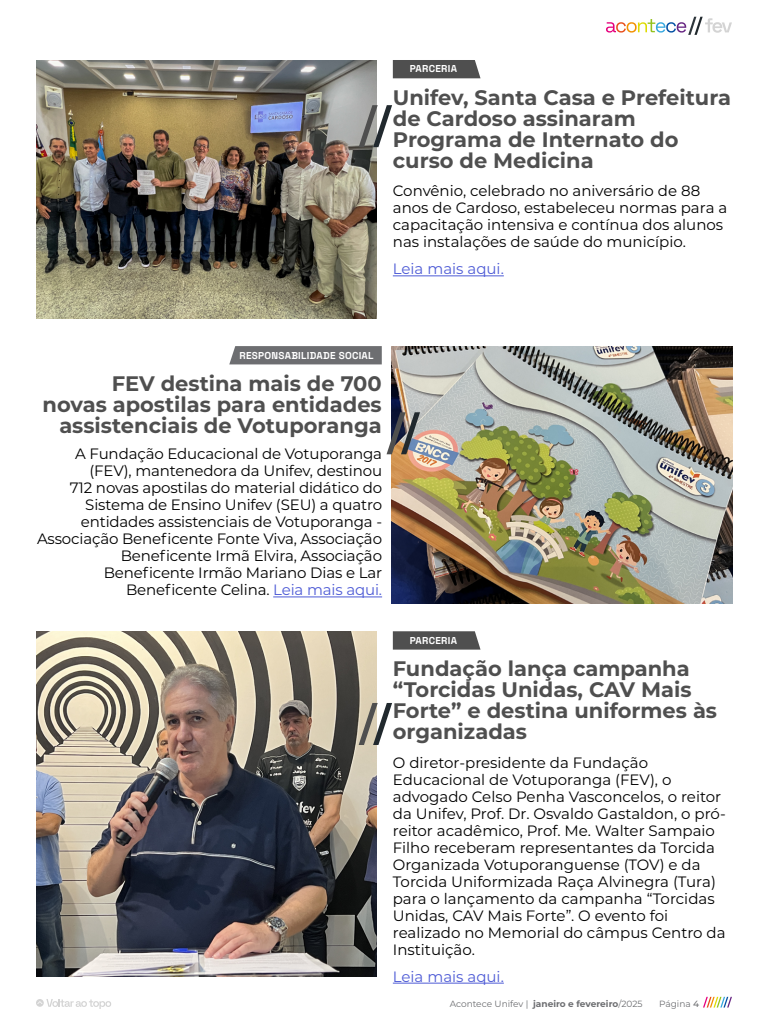
<style>
.page{position:relative;width:768px;height:1024px;background:#fff}
.page>*{position:absolute;margin:0;border:0;box-sizing:border-box;transform-origin:0 0}
.t1{font:700 21px/21px "Montserrat";color:#4f4f4f}
.t2{font:15px/17px "Montserrat";letter-spacing:-.005em;color:#000}
.t3{font:15px "Montserrat";color:#4f5cd6}
.t4{font:700 10px "Space Grotesk";letter-spacing:.025em;color:#fff}
.t5{font:9px "Montserrat";color:#6d6e71}
.s1{color:#4f5cd6}
.s2{font-weight:700}
.s3{font-weight:500}
</style>
<div class="page">
<svg style="left:703px;top:997px;width:29px;height:11px"></svg>
<svg style="left:606px;top:17px;width:126px;height:18px"></svg>
<svg style="left:38px;top:999px;width:73px;height:10px"></svg>
<img style="left:392px;top:346px;width:341px;height:258px">
<hr style="left:273px;top:597px;width:109px;height:1px;background:#4f5cd6">
<svg style="left:229px;top:346px;width:153px;height:18px;background:#717274"></svg>
<svg style="left:387px;top:412px;width:33px;height:42px"></svg>
<img style="left:36px;top:60px;width:341px;height:259px">
<img style="left:36px;top:631px;width:341px;height:346px">
<hr style="left:393px;top:275px;width:111px;height:1px;background:#4f5cd6">
<hr style="left:393px;top:983px;width:111px;height:1px;background:#4f5cd6">
<svg style="left:359px;top:105px;width:33px;height:42px"></svg>
<svg style="left:359px;top:703px;width:33px;height:42px"></svg>
<div style="left:393px;top:60px;width:88px;height:18px;background:#4f4f4f"></div>
<svg style="left:393px;top:631px;width:88px;height:19px;background:#5b5b5b"></svg>
<p class="t4" style="left:410px;top:62px;width:49px">PARCERIA</p>
<h1 class="t1" style="left:393px;top:86px;width:340px">Unifev, Santa Casa e Prefeitura de Cardoso assinaram<br>Programa de Internato do curso de Medicina</h1>
<p class="t2" style="left:393px;top:182px;width:336px">Convênio, celebrado no aniversário de 88 anos de Cardoso, estabeleceu normas para a capacitação intensiva e contínua dos alunos nas instalações de saúde do município.</p>
<p class="t3" style="left:393px;top:259px;width:113px">Leia mais aqui.</p>
<p class="t4" style="left:240px;top:348px;width:135px">RESPONSABILIDADE SOCIAL</p>
<h1 class="t1" style="left:42px;top:372px;width:341px;text-align:right">FEV destina mais de 700 novas apostilas para entidades assistenciais de Votuporanga</h1>
<p class="t2" style="left:37px;top:445px;width:347px;text-align:right">A Fundação Educacional de Votuporanga (FEV), mantenedora da Unifev, destinou<br>712 novas apostilas do material didático do Sistema de Ensino Unifev (SEU) a quatro entidades assistenciais de Votuporanga - Associação Beneficente Fonte Viva, Associação Beneficente Irmã Elvira, Associação Beneficente Irmão Mariano Dias e Lar Beneficente Celina. <span class="s1">Leia mais aqui.</span></p>
<p class="t4" style="left:410px;top:633px;width:49px">PARCERIA</p>
<h1 class="t1" style="left:393px;top:657px;width:326px">Fundação lança campanha “Torcidas Unidas, CAV Mais<br>Forte” e destina uniformes às organizadas</h1>
<p class="t2" style="left:393px;top:753px;width:334px">O diretor-presidente da Fundação Educacional de Votuporanga (FEV), o advogado Celso Penha Vasconcelos, o reitor da Unifev, Prof. Dr. Osvaldo Gastaldon, o pró&shy;reitor acadêmico, Prof. Me. Walter Sampaio Filho receberam representantes da Torcida Organizada Votuporanguense (TOV) e da Torcida Uniformizada Raça Alvinegra (Tura) para o lançamento da campanha “Torcidas Unidas, CAV Mais Forte”. O evento foi realizado no Memorial do câmpus Centro da Instituição.</p>
<p class="t3" style="left:393px;top:966px;width:113px">Leia mais aqui.</p>
<p class="t5" style="left:450px;top:997px;width:194px">Acontece Unifev | <span class="s2">janeiro e fevereiro</span>/2025</p>
<p class="t5" style="left:659px;top:997px;width:42px">Página <span class="s3">4</span></p>
</div>
